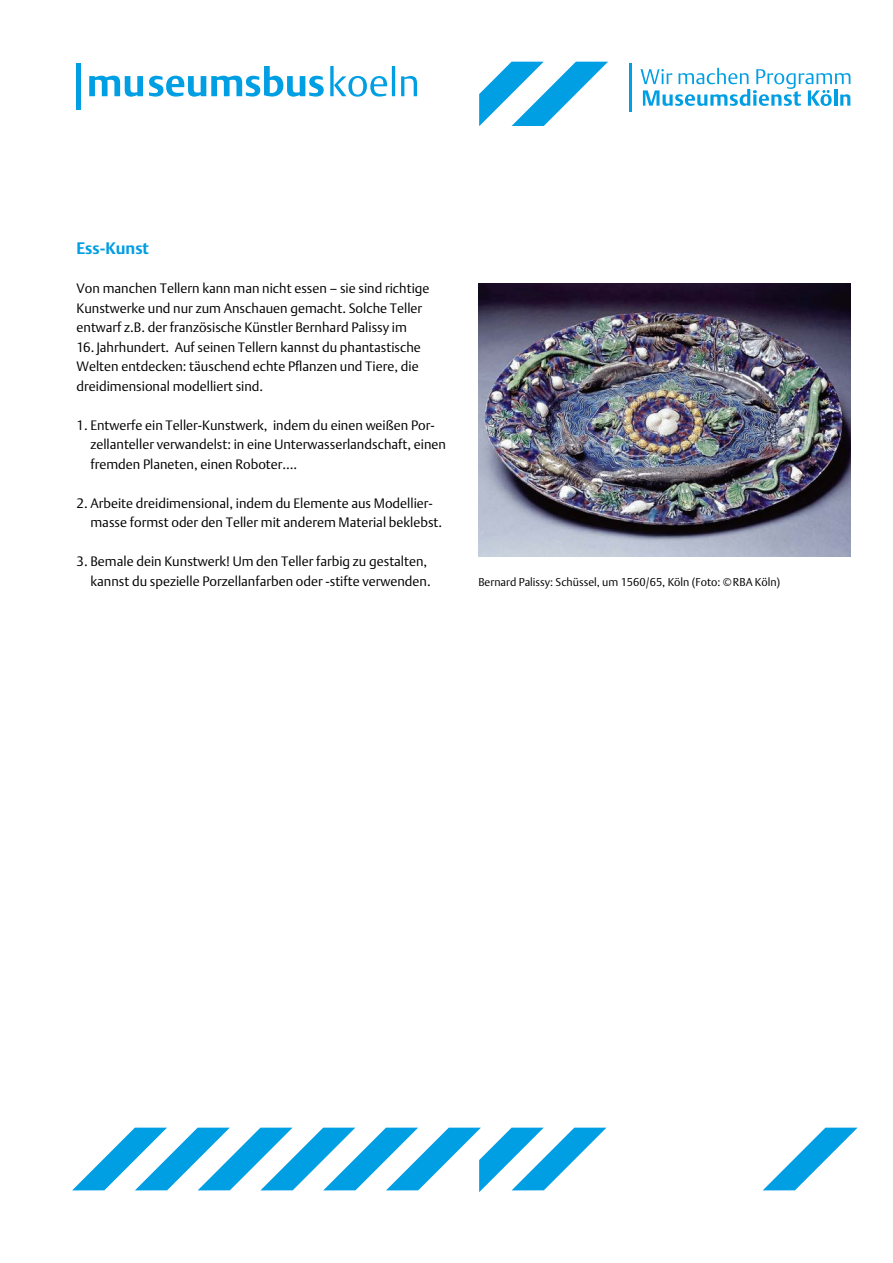
<style>
.page{position:relative;width:893px;height:1263px;background:#fff}
.page>*{position:absolute;margin:0;border:0;box-sizing:border-box;transform-origin:0 0}
.t1{font:700 16.5px "Argo DTL";color:#009ee3}
.t2{font:300 13.5px/19.5px "Argo DTL";color:#000}
.t3{font:300 11.25px "Argo DTL";color:#000}
</style>
<div class="page">
<img style="left:478px;top:284px;width:372px;height:273px">
<hr style="left:77px;top:63px;width:4px;height:46px;background:#009ee3">
<svg style="left:89px;top:66px;width:328px;height:31px"></svg>
<svg style="left:640px;top:68px;width:210px;height:38px"></svg>
<hr style="left:629px;top:63px;width:3px;height:49px;background:#009ee3">
<svg style="left:479px;top:62px;width:129px;height:64px"></svg>
<svg style="left:72px;top:1128px;width:534px;height:64px"></svg>
<svg style="left:763px;top:1128px;width:94px;height:62px"></svg>
<p class="t1" style="left:77px;top:239px;width:74px">Ess-Kunst</p>
<p class="t2" style="left:77px;top:279px;width:354px">Von manchen Tellern kann man nicht essen – sie sind richtige<br>Kunstwerke und nur zum Anschauen gemacht. Solche Teller entwarf z.B. der französische Künstler Bernhard Palissy im</p>
<p class="t2" style="left:77px;top:337px;width:346px">16. Jahrhundert. Auf seinen Tellern kannst du phantastische<br>Welten entdecken: täuschend echte Pflanzen und Tiere, die dreidimensional modelliert sind.</p>
<p class="t2" style="left:90px;top:415px;width:357px;text-indent:-14px">1. Entwerfe ein Teller-Kunstwerk, indem du einen weißen Por&shy;zellanteller verwandelst: in eine Unterwasserlandschaft, einen fremden Planeten, einen Roboter….</p>
<p class="t2" style="left:90px;top:493px;width:353px;text-indent:-14px">2. Arbeite dreidimensional, indem du Elemente aus Modellier&shy;masse formst oder den Teller mit anderem Material beklebst.</p>
<p class="t2" style="left:77px;top:552px;width:356px;text-align:right">3. Bemale dein Kunstwerk! Um den Teller farbig zu gestalten, kannst du spezielle Porzellanfarben oder -stifte verwenden.</p>
<p class="t3" style="left:478px;top:575px;width:304px">Bernard Palissy: Schüssel, um 1560/65, Köln (Foto: ©RBA Köln)</p>
</div>
